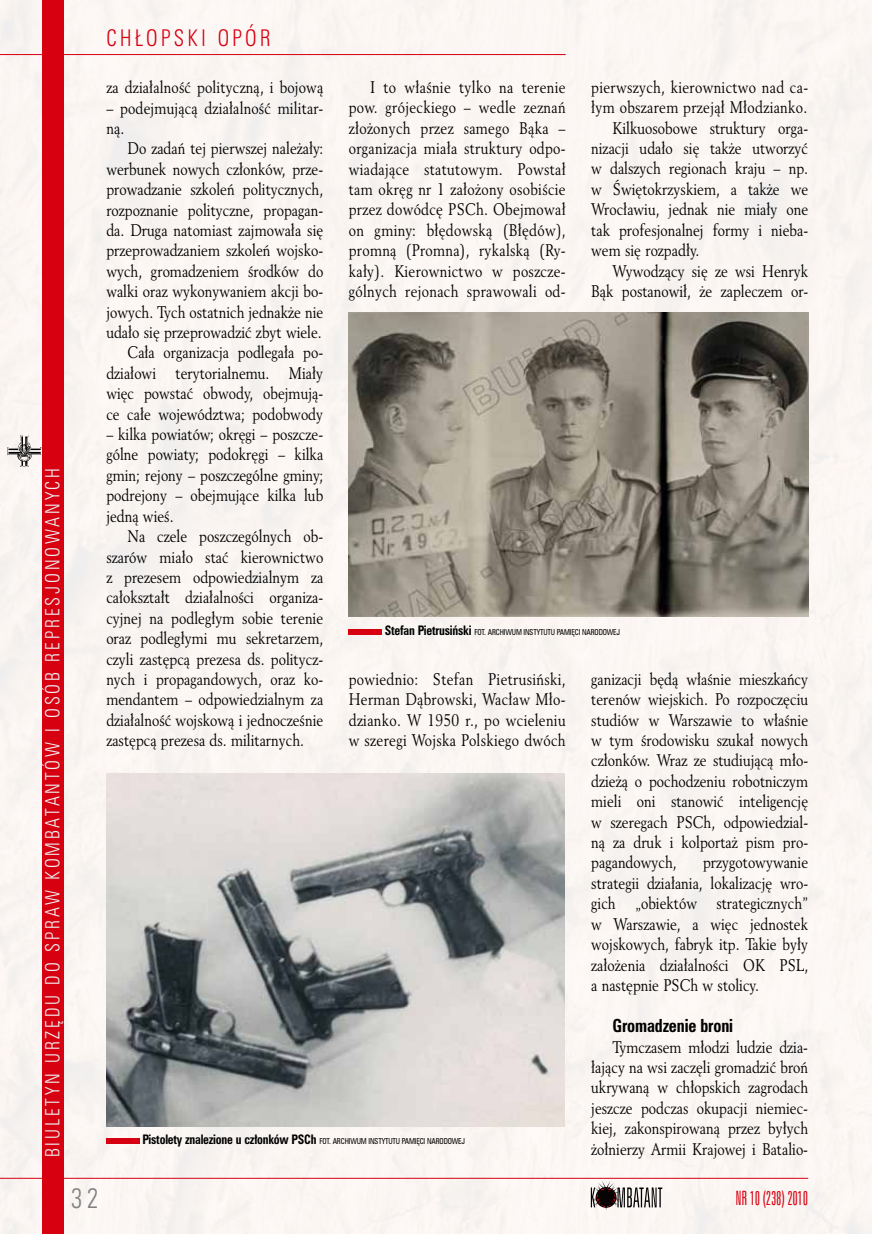
<style>
.page{position:relative;width:872px;height:1234px;background:#fff}
.page>*{position:absolute;margin:0;border:0;box-sizing:border-box;transform-origin:0 0}
.t1{font:25.5px "Zurich Lt Cn PL";color:#818084;scale:.9 1}
.t2{font:21px "Zurich Lt Cn PL";letter-spacing:.18em;color:#d70010;scale:.9 1}
.t3{font:18px "Zurich Lt Cn PL";letter-spacing:.18em;color:#edeeef;scale:.9 1}
.t4{font:18px "Zurich Lt X Cn PL";letter-spacing:-.02em;color:#d70010;scale:.9 1}
.t5{font:16.5px/20.4px "Revival 565 PL";color:#000;text-align:justify;scale:.85 1}
.t6{font:16.5px "Revival 565 PL";letter-spacing:.02em;color:#000;scale:.85 1}
.t7{font:700 16.5px "Zurich Cn PL";letter-spacing:-.01em;color:#000;scale:.9 1}
.t8{font:7.5px "Zurich Cn PL";letter-spacing:-.02em;color:#000;scale:.9 1}
.s1{font-weight:700;font-size:12px}
</style>
<div class="page">
<div style="left:0;top:0;width:872px;height:1233px;background:#fbf6f2"></div>
<div style="left:43px;top:0;width:21px;height:1233px;background:#d70010"></div>
<hr style="left:0;top:54px;width:566px;height:1px;background:#d70010">
<hr style="left:0;top:1177px;width:808px;height:1px;background:#d70010">
<svg style="left:591px;top:1186px;width:71px;height:21px"></svg>
<img style="left:8px;top:435px;width:34px;height:31px">
<img style="left:106px;top:773px;width:459px;height:352px">
<div style="left:106px;top:1137px;width:34px;height:6px;background:#d70010"></div>
<div style="left:349px;top:629px;width:33px;height:5px;background:#d70010"></div>
<img style="left:349px;top:312px;width:459px;height:304px">
<p class="t3" style="left:41px;top:1157px;width:767px;rotate:-90deg">BIULETYN URZĘDU DO SPRAW KOMBATANTÓW I OSÓB REPRESJONOWANYCH</p>
<p class="t2" style="left:106px;top:23px;width:184px">CHŁOPSKI OPÓR</p>
<p class="t5" style="left:106px;top:77px;width:257px">za działalność polityczną, i bojową</p>
<p class="t5" style="left:106px;top:97px;width:257px">– podejmującą działalność militar&shy;ną.</p>
<p class="t5" style="left:106px;top:138px;width:257px;text-align:right">Do zadań tej pierwszej należały: werbunek nowych członków, prze&shy;prowadzanie szkoleń politycznych, rozpoznanie polityczne, propagan&shy;da. Druga natomiast zajmowała się przeprowadzaniem szkoleń wojsko&shy;wych, gromadzeniem środków do walki oraz wykonywaniem akcji bo&shy;jowych. Tych ostatnich jednakże nie udało się przeprowadzić zbyt wiele.<br>Cała organizacja podlegała po&shy;działowi terytorialnemu. Miały więc powstać obwody, obejmują&shy;ce całe województwa; podobwody</p>
<p class="t5" style="left:106px;top:423px;width:257px">– kilka powiatów; okręgi – poszcze&shy;gólne powiaty; podokręgi – kilka gmin; rejony – poszczególne gminy; podrejony – obejmujące kilka lub jedną wieś.</p>
<p class="t5" style="left:106px;top:525px;width:257px;text-indent:21px">Na czele poszczególnych ob&shy;szarów miało stać kierownictwo z prezesem odpowiedzialnym za całokształt działalności organiza&shy;cyjnej na podległym sobie terenie oraz podległymi mu sekretarzem, czyli zastępcą prezesa ds. politycz&shy;nych i propagandowych, oraz ko&shy;mendantem – odpowiedzialnym za działalność wojskową i jednocześnie zastępcą prezesa ds. militarnych.</p>
<p class="t6" style="left:591px;top:77px;width:257px">pierwszych, kierownictwo nad ca-</p>
<p class="t6" style="left:591px;top:97px;width:256px">łym obszarem przejął Młodzianko.</p>
<p class="t5" style="left:612px;top:117px;width:232px">Kilkuosobowe struktury orga-</p>
<p class="t5" style="left:591px;top:138px;width:257px">nizacji udało się także utworzyć</p>
<p class="t5" style="left:591px;top:158px;width:257px">w dalszych regionach kraju – np.</p>
<p class="t5" style="left:591px;top:178px;width:257px">w Świętokrzyskiem, a także we</p>
<p class="t5" style="left:591px;top:199px;width:257px">Wrocławiu, jednak nie miały one</p>
<p class="t5" style="left:591px;top:219px;width:257px">tak profesjonalnej formy i nieba-</p>
<p class="t5" style="left:591px;top:240px;width:129px">wem się rozpadły.</p>
<p class="t5" style="left:612px;top:260px;width:232px">Wywodzący się ze wsi Henryk</p>
<p class="t5" style="left:591px;top:280px;width:257px">Bąk postanowił, że zapleczem or-</p>
<p class="t5" style="left:349px;top:77px;width:257px;text-indent:21px">I to właśnie tylko na terenie pow. grójeckiego – wedle zeznań złożonych przez samego Bąka – organizacja miała struktury odpo&shy;wiadające statutowym. Powstał tam okręg nr 1 założony osobiście przez dowódcę PSCh. Obejmował on gminy: błędowską (Błędów), promną (Promna), rykalską (Ry&shy;kały). Kierownictwo w poszcze&shy;gólnych rejonach sprawowali od-</p>
<p class="t8" style="left:385px;top:627px;width:263px"><span class="s1">Stefan Pietrusiński</span> FOT. ARCHIWUM INSTYTUTU PAMIĘCI NARODOWEJ</p>
<p class="t5" style="left:591px;top:668px;width:257px">ganizacji będą właśnie mieszkańcy terenów wiejskich. Po rozpoczęciu studiów w Warszawie to właśnie w tym środowisku szukał nowych członków. Wraz ze studiującą mło&shy;dzieżą o pochodzeniu robotniczym mieli oni stanowić inteligencję w szeregach PSCh, odpowiedzial&shy;ną za druk i kolportaż pism pro&shy;pagandowych,</p>
<p class="t5" style="left:349px;top:668px;width:257px">powiednio: Stefan Pietrusiński, Herman Dąbrowski, Wacław Mło&shy;dzianko. W 1950 r., po wcieleniu w szeregi Wojska Polskiego dwóch</p>
<p class="t5" style="left:591px;top:852px;width:257px;text-indent:112px">przygotowywanie strategii działania, lokalizację wro&shy;gich „obiektów strategicznych” w Warszawie, a więc jednostek wojskowych, fabryk itp. Takie były założenia działalności OK PSL, a następnie PSCh w stolicy.</p>
<p class="t7" style="left:612px;top:1014px;width:135px">Gromadzenie broni</p>
<p class="t5" style="left:591px;top:1036px;width:257px;text-indent:21px">Tymczasem młodzi ludzie dzia&shy;łający na wsi zaczęli gromadzić broń ukrywaną w chłopskich zagrodach jeszcze podczas okupacji niemiec&shy;kiej, zakonspirowaną przez byłych żołnierzy Armii Krajowej i Batalio-</p>
<p class="t8" style="left:142px;top:1135px;width:360px"><span class="s1">Pistolety znalezione u członków PSCh</span> FOT. ARCHIWUM INSTYTUTU PAMIĘCI NARODOWEJ</p>
<h1 class="t1" style="left:71px;top:1180px;width:32px">32</h1>
<p class="t4" style="left:735px;top:1185px;width:82px">NR 10 (238) 2010</p>
</div>
